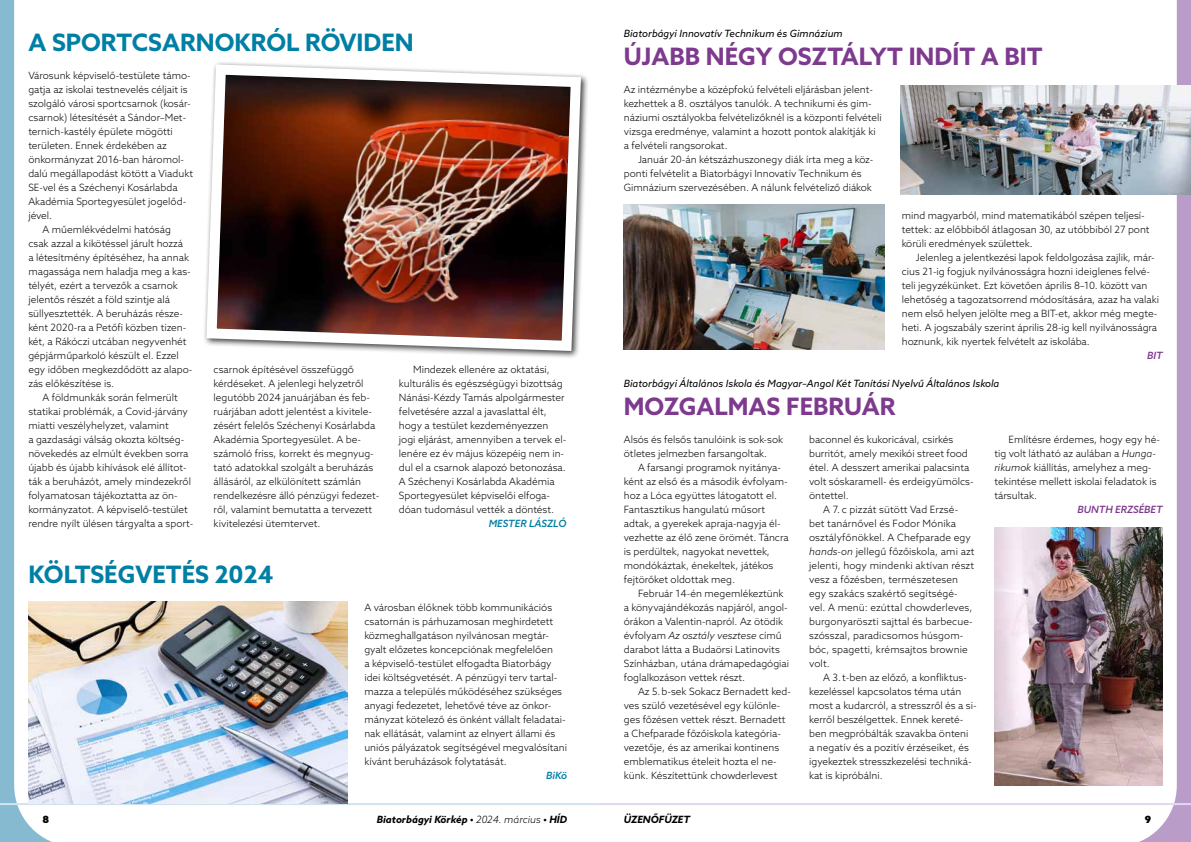
<style>
.page{position:relative;width:1191px;height:842px;background:#fff}
.page>*{position:absolute;margin:0;border:0;box-sizing:border-box;transform-origin:0 0}
.t1{font:700 24px "Azo Sans";color:#7e3a8e}
.t2{font:700 24px "Azo Sans";color:#007fa4}
.t3{font:300 10px/14px "Azo Sans";color:#000}
.t4{font:italic 10px "Azo Sans";color:#000}
.t5{font:italic 700 10px "Azo Sans";color:#000}
.t6{font:italic 500 10px "Azo Sans";color:#7e3a8e}
.t7{font:italic 500 10px "Azo Sans";color:#007fa4}
.t8{font:900 10px "Azo Sans";color:#000}
.s1{font-style:italic}
.s2{font-weight:300}
</style>
<div class="page">
<svg style="left:0;top:0;width:52px;height:842px"></svg>
<svg style="left:1115px;top:0;width:76px;height:842px"></svg>
<hr style="left:0;top:803px;width:595px;height:2px;background:#d2e3ed">
<hr style="left:595px;top:803px;width:596px;height:2px;background:#e2d7ec">
<img style="left:204px;top:62px;width:382px;height:294px">
<img style="left:28px;top:601px;width:319px;height:202px">
<img style="left:624px;top:205px;width:260px;height:144px">
<img style="left:994px;top:527px;width:168px;height:258px">
<img style="left:900px;top:85px;width:291px;height:110px">
<h1 class="t2" style="left:28px;top:26px;width:387px">A SPORTCSARNOKRÓL RÖVIDEN</h1>
<p class="t3" style="left:28px;top:68px;width:164px">Városunk képviselő-testülete támo-</p>
<p class="t3" style="left:28px;top:82px;width:161px">gatja az iskolai testnevelés céljait is</p>
<p class="t3" style="left:28px;top:96px;width:164px">szolgáló városi sportcsarnok (kosár-</p>
<p class="t3" style="left:28px;top:110px;width:159px">csarnok) létesítését a Sándor–Met-</p>
<p class="t3" style="left:28px;top:124px;width:146px">ternich-kastély épülete mögötti</p>
<p class="t3" style="left:28px;top:138px;width:140px">területen. Ennek érdekében az</p>
<p class="t3" style="left:28px;top:152px;width:157px">önkormányzat 2016-ban háromol-</p>
<p class="t3" style="left:28px;top:166px;width:166px">dalú megállapodást kötött a Viadukt</p>
<p class="t3" style="left:28px;top:180px;width:151px">SE-vel és a Széchenyi Kosárlabda</p>
<p class="t3" style="left:28px;top:194px;width:159px">Akadémia Sportegyesület jogelőd-</p>
<p class="t3" style="left:28px;top:208px;width:25px">jével.</p>
<p class="t3" style="left:43px;top:222px;width:130px">A műemlékvédelmi hatóság</p>
<p class="t3" style="left:28px;top:236px;width:156px">csak azzal a kikötéssel járult hozzá</p>
<p class="t3" style="left:28px;top:250px;width:162px">a létesítmény építéséhez, ha annak</p>
<p class="t3" style="left:28px;top:264px;width:164px">magassága nem haladja meg a kas-</p>
<p class="t3" style="left:28px;top:278px;width:151px">télyét, ezért a tervezők a csarnok</p>
<p class="t3" style="left:28px;top:292px;width:143px">jelentős részét a föld szintje alá</p>
<p class="t3" style="left:28px;top:306px;width:156px">süllyesztették. A beruházás része-</p>
<p class="t3" style="left:28px;top:320px;width:159px">ként 2020-ra a Petőfi közben tizen-</p>
<p class="t3" style="left:28px;top:334px;width:160px">két, a Rákóczi utcában negyvenhét</p>
<p class="t3" style="left:28px;top:348px;width:152px">gépjárműparkoló készült el. Ezzel</p>
<p class="t3" style="left:28px;top:362px;width:165px">egy időben megkezdődött az alapo-</p>
<p class="t3" style="left:28px;top:376px;width:87px">zás előkészítése is.</p>
<p class="t3" style="left:43px;top:390px;width:137px">A földmunkák során felmerült</p>
<p class="t3" style="left:28px;top:404px;width:161px">statikai problémák, a Covid-járvány</p>
<p class="t3" style="left:28px;top:418px;width:142px">miatti veszélyhelyzet, valamint</p>
<p class="t3" style="left:28px;top:432px;width:157px">a gazdasági válság okozta költség-</p>
<p class="t3" style="left:28px;top:446px;width:162px">növekedés az elmúlt években sorra</p>
<p class="t3" style="left:28px;top:460px;width:160px">újabb és újabb kihívások elé állítot-</p>
<p class="t3" style="left:28px;top:474px;width:164px">ták a beruházót, amely mindezekről</p>
<p class="t3" style="left:28px;top:488px;width:151px">folyamatosan tájékoztatta az ön-</p>
<p class="t3" style="left:28px;top:502px;width:161px">kormányzatot. A képviselő-testület</p>
<p class="t3" style="left:28px;top:516px;width:167px">rendre nyílt ülésen tárgyalta a sport-</p>
<p class="t3" style="left:214px;top:362px;width:167px">csarnok építésével összefüggő kérdéseket. A jelenlegi helyzetről legutóbb 2024 januárjában és feb&shy;ruárjában adott jelentést a kivitele&shy;zésért felelős Széchenyi Kosárlabda Akadémia Sportegyesület. A be&shy;számoló friss, korrekt és megnyug&shy;tató adatokkal szolgált a beruházás állásáról, az elkülönített számlán rendelkezésre álló pénzügyi fedezet&shy;ről, valamint bemutatta a tervezett kivitelezési ütemtervet.</p>
<p class="t3" style="left:399px;top:362px;width:169px;text-indent:14px">Mindezek ellenére az oktatási, kulturális és egészségügyi bizottság Nánási-Kézdy Tamás alpolgármester felvetésére azzal a javaslattal élt, hogy a testület kezdeményezzen jogi eljárást, amennyiben a tervek el&shy;lenére ez év május közepéig nem in&shy;dul el a csarnok alapozó betonozása.<br>A Széchenyi Kosárlabda Akadémia Sportegyesület képviselői elfoga&shy;dóan tudomásul vették a döntést.</p>
<p class="t7" style="left:489px;top:517px;width:79px">MESTER LÁSZLÓ</p>
<h1 class="t2" style="left:28px;top:558px;width:246px">KÖLTSÉGVETÉS 2024</h1>
<p class="t3" style="left:364px;top:600px;width:204px">A városban élőknek több kommunikációs csatornán is párhuzamosan meghirdetett közmeghallgatáson nyilvánosan megtár&shy;gyalt előzetes koncepciónak megfelelően<br>a képviselő-testület elfogadta Biatorbágy idei költségvetését. A pénzügyi terv tartal&shy;mazza a település működéséhez szükséges anyagi fedezetet, lehetővé téve az önkor&shy;mányzat kötelező és önként vállalt feladatai&shy;nak ellátását, valamint az elnyert állami és uniós pályázatok segítségével megvalósítani kívánt beruházások folytatását.</p>
<p class="t7" style="left:546px;top:769px;width:22px">BiKö</p>
<p class="t4" style="left:624px;top:27px;width:220px">Biatorbágyi Innovatív Technikum és Gimnázium</p>
<h1 class="t1" style="left:624px;top:40px;width:420px">ÚJABB NÉGY OSZTÁLYT INDÍT A BIT</h1>
<p class="t3" style="left:624px;top:82px;width:259px">Az intézménybe a középfokú felvételi eljárásban jelent&shy;kezhettek a 8. osztályos tanulók. A technikumi és gim&shy;náziumi osztályokba felvételizőknél is a központi felvételi vizsga eredménye, valamint a hozott pontok alakítják ki a felvételi rangsorokat.</p>
<p class="t3" style="left:624px;top:152px;width:251px;text-indent:14px">Január 20-án kétszázhuszonegy diák írta meg a köz&shy;ponti felvételit a Biatorbágyi Innovatív Technikum és<br>Gimnázium szervezésében. A nálunk felvételiző diákok</p>
<p class="t3" style="left:901px;top:208px;width:249px">mind magyarból, mind matematikából szépen teljesí&shy;tettek: az előbbiből átlagosan 30, az utóbbiból 27 pont körüli eredmények születtek.</p>
<p class="t3" style="left:901px;top:250px;width:259px;text-indent:14px">Jelenleg a jelentkezési lapok feldolgozása zajlik, már&shy;cius 21-ig fogjuk nyilvánosságra hozni ideiglenes felvé&shy;teli jegyzékünket. Ezt követően április 8–10. között van lehetőség a tagozatsorrend módosítására, azaz ha valaki nem első helyen jelölte meg a BIT-et, akkor még megte&shy;heti. A jogszabály szerint április 28-ig kell nyilvánosságra hoznunk, kik nyertek felvételt az iskolába.</p>
<p class="t6" style="left:1147px;top:349px;width:17px">BIT</p>
<p class="t4" style="left:624px;top:377px;width:377px">Biatorbágyi Általános Iskola és Magyar–Angol Két Tanítási Nyelvű Általános Iskola</p>
<h1 class="t1" style="left:624px;top:390px;width:273px">MOZGALMAS FEBRUÁR</h1>
<p class="t3" style="left:624px;top:432px;width:161px">Alsós és felsős tanulóink is sok-sok ötletes jelmezben farsangoltak.</p>
<p class="t3" style="left:624px;top:460px;width:166px;text-indent:14px">A farsangi programok nyitánya&shy;ként az első és a második évfolyam&shy;hoz a Lóca együttes látogatott el.<br>Fantasztikus hangulatú műsort adtak, a gyerekek apraja-nagyja él&shy;vezhette az élő zene örömét. Táncra is perdültek, nagyokat nevettek, mondókáztak, énekeltek, játékos fejtörőket oldottak meg.</p>
<p class="t3" style="left:624px;top:586px;width:167px;text-indent:14px">Február 14-én megemlékeztünk a könyvajándékozás napjáról, angol&shy;órákon a Valentin-napról. Az ötödik évfolyam <span class="s1">Az osztály vesztese</span> című darabot látta a Budaörsi Latinovits Színházban, utána drámapedagógiai foglalkozáson vettek részt.</p>
<p class="t3" style="left:624px;top:684px;width:169px;text-indent:14px">Az 5.b-sek Sokacz Bernadett ked&shy;ves szülő vezetésével egy különle&shy;ges főzésen vettek részt. Bernadett a Chefparade főzőiskola kategória&shy;vezetője, és az amerikai kontinens emblematikus ételeit hozta el ne&shy;künk. Készítettünk chowderlevest</p>
<p class="t3" style="left:994px;top:432px;width:167px;text-indent:14px">Említésre érdemes, hogy egy hé&shy;tig volt látható az aulában a <span class="s1">Hunga&shy;rikumok</span> kiállítás, amelyhez a meg&shy;tekintése mellett iskolai feladatok is társultak.</p>
<p class="t6" style="left:1077px;top:503px;width:87px">BUNTH ERZSÉBET</p>
<p class="t3" style="left:809px;top:432px;width:146px">baconnel és kukoricával, csirkés</p>
<p class="t3" style="left:809px;top:446px;width:160px">burritót, amely mexikói street food</p>
<p class="t3" style="left:809px;top:460px;width:162px">étel. A desszert amerikai palacsinta</p>
<p class="t3" style="left:809px;top:474px;width:166px">volt sóskaramell- és erdeigyümölcs-</p>
<p class="t3" style="left:809px;top:488px;width:41px">öntettel.</p>
<p class="t3" style="left:823px;top:502px;width:136px">A 7. c pizzát sütött Vad Erzsé-</p>
<p class="t3" style="left:809px;top:516px;width:149px">bet tanárnővel és Fodor Mónika</p>
<p class="t3" style="left:809px;top:530px;width:163px">osztályfőnökkel. A Chefparade egy</p>
<p class="t3" style="left:809px;top:544px;width:167px"><span class="s1">hands-on</span> jellegű főzőiskola, ami azt</p>
<p class="t3" style="left:809px;top:558px;width:167px">jelenti, hogy mindenki aktívan részt</p>
<p class="t3" style="left:809px;top:572px;width:150px">vesz a főzésben, természetesen</p>
<p class="t3" style="left:809px;top:586px;width:150px">egy szakács szakértő segítségé-</p>
<p class="t3" style="left:809px;top:600px;width:165px">vel. A menü: ezúttal chowderleves,</p>
<p class="t3" style="left:809px;top:614px;width:165px">burgonyaröszti sajttal és barbecue-</p>
<p class="t3" style="left:809px;top:628px;width:156px">szósszal, paradicsomos húsgom-</p>
<p class="t3" style="left:809px;top:642px;width:160px">bóc, spagetti, krémsajtos brownie</p>
<p class="t3" style="left:809px;top:656px;width:22px">volt.</p>
<p class="t3" style="left:823px;top:670px;width:145px">A 3.t-ben az előző, a konfliktus-</p>
<p class="t3" style="left:809px;top:684px;width:154px">kezeléssel kapcsolatos téma után</p>
<p class="t3" style="left:809px;top:698px;width:169px">most a kudarcról, a stresszről és a si-</p>
<p class="t3" style="left:809px;top:712px;width:156px">kerről beszélgettek. Ennek kereté-</p>
<p class="t3" style="left:809px;top:726px;width:161px">ben megpróbálták szavakba önteni</p>
<p class="t3" style="left:809px;top:740px;width:161px">a negatív és a pozitív érzéseiket, és</p>
<p class="t3" style="left:809px;top:754px;width:164px">igyekeztek stresszkezelési techniká-</p>
<p class="t3" style="left:809px;top:768px;width:75px">kat is kipróbálni.</p>
<p class="t8" style="left:43px;top:813px;width:8px">8</p>
<p class="t5" style="left:377px;top:813px;width:192px">Biatorbágyi Körkép • <span class="s2">2024. március</span> • HÍD</p>
<p class="t5" style="left:624px;top:813px;width:68px">ÜZENŐFÜZET</p>
<p class="t8" style="left:1144px;top:813px;width:8px">9</p>
</div>
